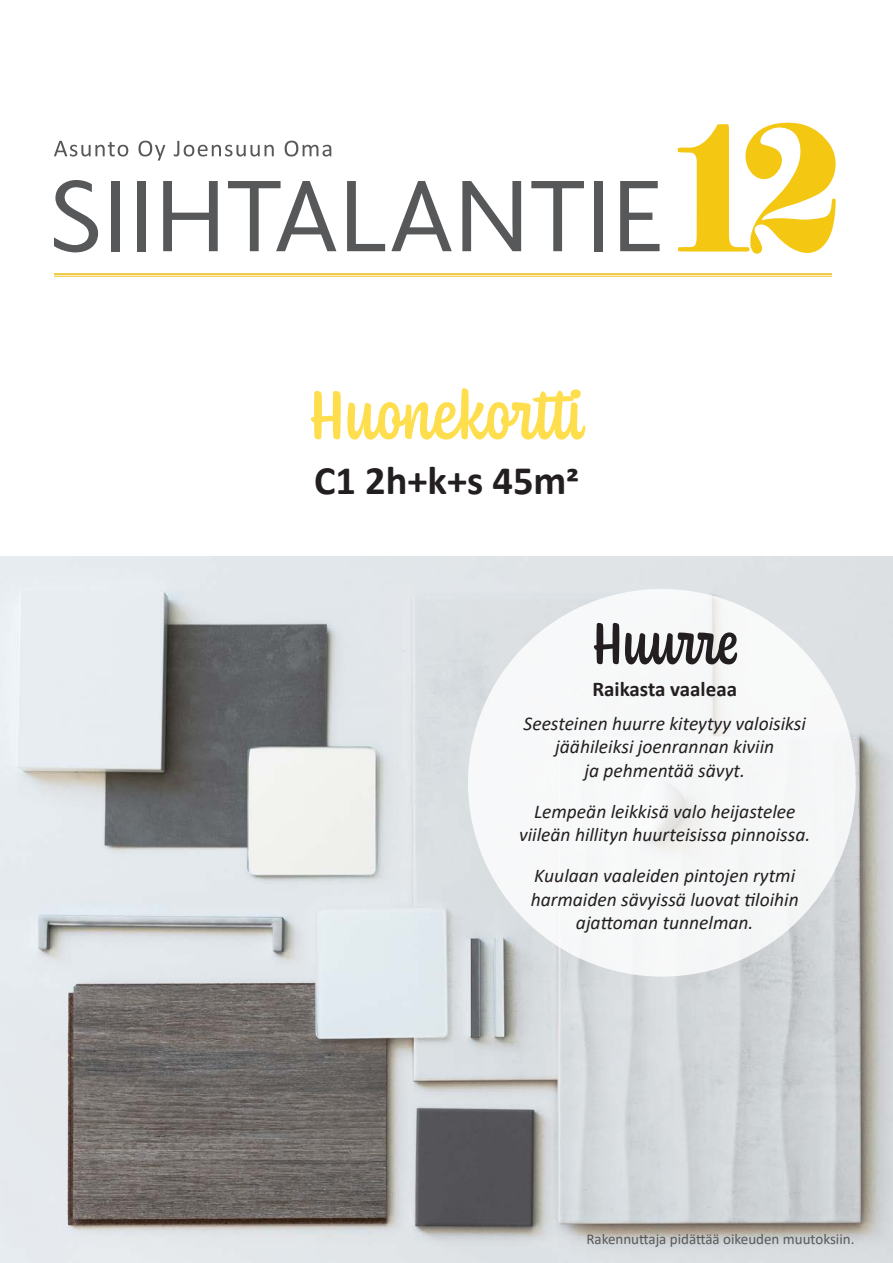
<style>
.page{position:relative;width:893px;height:1263px;background:#fff}
.page>*{position:absolute;margin:0;border:0;box-sizing:border-box;transform-origin:0 0}
.Leipis{font:500 72px "Coniferous";color:#ffde4e}
.Leipis-2{font:500 61.5px "Coniferous";color:#231f20}
.Leipis-3{font:700 40.5px "Calibri";color:#231f20}
.Leipis-4{font:700 21px "Calibri";color:#231f20}
.leipis{font:italic 19.5px/23.4px "Calibri";color:#231f20;text-align:center}
.t1{font:15px "Calibri";color:#57585a}
</style>
<div class="page">
<svg style="left:54px;top:180px;width:44px;height:72px"></svg>
<div style="left:111px;top:181px;width:9px;height:70px;background:#57585a"></div>
<div style="left:137px;top:181px;width:9px;height:70px;background:#57585a"></div>
<svg style="left:163px;top:181px;width:55px;height:70px"></svg>
<svg style="left:228px;top:181px;width:108px;height:70px"></svg>
<svg style="left:347px;top:181px;width:38px;height:70px"></svg>
<svg style="left:391px;top:181px;width:61px;height:70px"></svg>
<svg style="left:462px;top:181px;width:59px;height:70px"></svg>
<svg style="left:531px;top:181px;width:53px;height:70px"></svg>
<div style="left:594px;top:181px;width:9px;height:70px;background:#57585a"></div>
<svg style="left:620px;top:181px;width:40px;height:70px"></svg>
<svg style="left:678px;top:122px;width:158px;height:132px"></svg>
<svg style="left:54px;top:141px;width:74px;height:15px"></svg>
<svg style="left:138px;top:141px;width:27px;height:20px"></svg>
<svg style="left:174px;top:141px;width:100px;height:15px"></svg>
<svg style="left:285px;top:141px;width:46px;height:15px"></svg>
<hr style="left:54px;top:273px;width:778px;height:2px;background:#eec025">
<hr style="left:54px;top:276px;width:778px;height:1px;background:#eec025">
<img style="left:0;top:557px;width:893px;height:706px">
<div style="left:468px;top:589px;width:388px;height:388px;background:#f7f8f8;border-radius:50%"></div>
<p class="Leipis" style="left:308px;top:365px;width:278px">Huonekortti</p>
<p class="Leipis-3" style="left:314px;top:452px;width:266px">C1 2h+k+s 45m2</p>
<p class="Leipis-2" style="left:592px;top:600px;width:148px">Huurre</p>
<p class="Leipis-4" style="left:592px;top:674px;width:146px">Raikasta vaaleaa</p>
<p class="leipis" style="left:523px;top:711px;width:284px">Seesteinen huurre kiteytyy valoisiksi jäähileiksi joenrannan kiviin<br>ja pehmentää sävyt.</p>
<p class="leipis" style="left:519px;top:799px;width:293px">Lempeän leikkisä valo heijastelee viileän hillityn huurteisissa pinnoissa.</p>
<p class="leipis" style="left:531px;top:863px;width:270px">Kuulaan vaaleiden pintojen rytmi harmaiden sävyissä luovat tiloihin ajattoman tunnelman.</p>
<p class="t1" style="left:586px;top:1229px;width:270px">Rakennuttaja pidättää oikeuden muutoksiin.</p>
</div>
